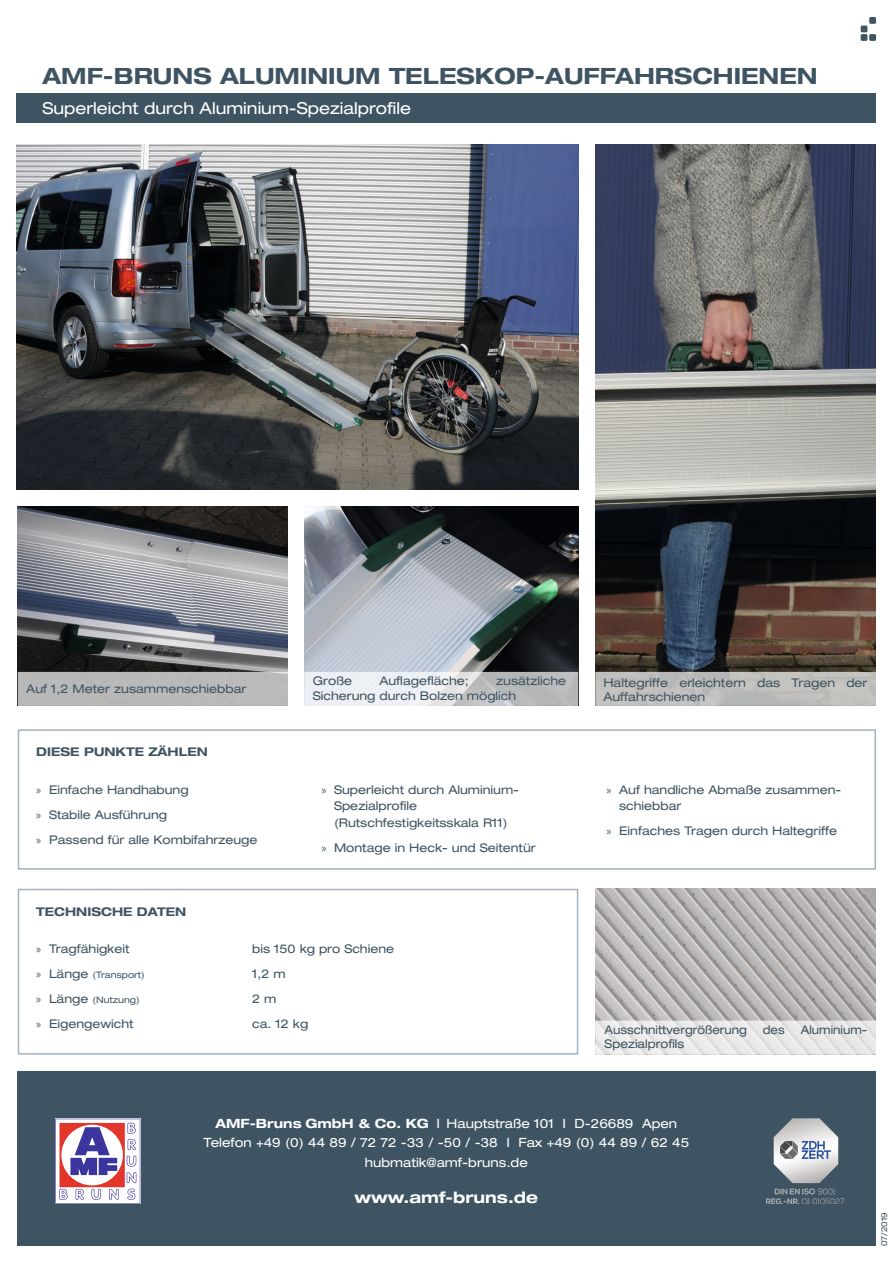
<style>
.page{position:relative;width:893px;height:1263px;background:#fff}
.page>*{position:absolute;margin:0;border:0;box-sizing:border-box;transform-origin:0 0}
.t1{font:700 expanded 22.5px "Helvetica Neue LT Std";color:#3f5462}
.t2{font:expanded 16.5px "Helvetica Neue LT Std";color:#fff}
.t3{font:700 expanded 15.75px "Helvetica Neue LT Std";color:#fff}
.t4{font:expanded 12.75px/19.5px "Helvetica Neue LT Std";color:#fff;text-align:center}
.t5{font:expanded 12px/16.5px "Helvetica Neue LT Std";color:#3f5462}
.t6{font:expanded 12px "Helvetica Neue LT Std";color:#3f5462;scale:.94 1}
.Überschrift{font:700 expanded 12px "Helvetica Neue LT Std";color:#3f5462}
.t7{font:expanded 9px "Helvetica Neue LT Std";color:#3f5462}
.t8{font:expanded 8.25px "Helvetica Neue LT Std";color:#3f5462}
.s1{font-family:"Myriad Pro";font-stretch:normal}
.s2{font-family:"Myriad Pro";font-stretch:normal;font-size:12px}
.s3{font-size:12px}
.s4{font-weight:700}
</style>
<div class="page">
<div style="left:17px;top:94px;width:859px;height:29px;background:#3f5462"></div>
<div style="left:869px;top:17px;width:7px;height:7px;background:#3f5462"></div>
<svg style="left:861px;top:26px;width:6px;height:6px"></svg>
<div style="left:861px;top:34px;width:6px;height:7px;background:#3f5462"></div>
<div style="left:869px;top:34px;width:7px;height:7px;background:#3f5462"></div>
<img style="left:595px;top:889px;width:281px;height:131px">
<img style="left:17px;top:145px;width:561px;height:344px">
<img style="left:595px;top:145px;width:281px;height:527px">
<img style="left:304px;top:506px;width:274px;height:166px">
<img style="left:18px;top:506px;width:269px;height:166px">
<div style="left:18px;top:889px;width:560px;height:165px;border:2px solid #a4b2bd"></div>
<div style="left:18px;top:729px;width:858px;height:141px;border:2px solid #a4b2bd"></div>
<div style="left:17px;top:1071px;width:859px;height:175px;background:#3f5462"></div>
<svg style="left:55px;top:1119px;width:85px;height:85px;background:#cbabc2"></svg>
<img style="left:766px;top:1119px;width:78px;height:85px">
<div style="left:595px;top:1020px;width:281px;height:34px;background:linear-gradient(to right,#ebeaea,#e6e5e5);border:2px solid #fff"></div>
<div style="left:595px;top:672px;width:281px;height:34px;background:linear-gradient(to right,#bfbebd,#c0bfbc)"></div>
<svg style="left:304px;top:672px;width:274px;height:34px;background:#d7d9dc"></svg>
<div style="left:18px;top:672px;width:280px;height:34px;background:#b9b9b8"></div>
<p class="t1" style="left:43px;top:62px;width:777px">AMF-BRUNS ALUMINIUM TELESKOP-AUFFAHRSCHIENEN</p>
<p class="t2" style="left:42px;top:98px;width:370px">Superleicht durch Aluminium-Spezialprofile</p>
<p class="t5" style="left:26px;top:681px;width:222px">Auf 1,2 Meter zusammenschiebbar</p>
<p class="Überschrift" style="left:36px;top:744px;width:173px">DIESE PUNKTE ZÄHLEN</p>
<p class="t5" style="left:36px;top:781px;width:154px"><span class="s1">»</span> Einfache Handhabung</p>
<p class="t5" style="left:36px;top:806px;width:132px"><span class="s1">»</span> Stabile Ausführung</p>
<p class="t5" style="left:36px;top:831px;width:223px"><span class="s1">»</span> Passend für alle Kombifahrzeuge</p>
<p class="t5" style="left:313px;top:673px;width:41px">Große</p>
<p class="t5" style="left:379px;top:673px;width:91px">Auflagefläche;</p>
<p class="t5" style="left:313px;top:674px;width:255px;line-height:14.4px;text-indent:183px">zusätzliche<br>Sicherung durch Bolzen möglich</p>
<p class="t5" style="left:334px;top:781px;width:186px;text-indent:-13px"><span class="s1">»</span> Superleicht durch Aluminium-<br>Spezialprofile (Rutschfestigkeitsskala R11)</p>
<p class="t5" style="left:321px;top:839px;width:216px"><span class="s1">»</span> Montage in Heck- und Seitentür</p>
<p class="Überschrift" style="left:36px;top:904px;width:151px">TECHNISCHE DATEN</p>
<p class="t5" style="left:36px;top:940px;width:95px"><span class="s1">»</span> Tragfähigkeit</p>
<p class="t5" style="left:252px;top:940px;width:143px">bis 150 kg pro Schiene</p>
<p class="t7" style="left:36px;top:969px;width:110px"><span class="s2">»</span> <span class="s3">Länge</span> (Transport)</p>
<p class="t5" style="left:252px;top:965px;width:35px">1,2 m</p>
<p class="t7" style="left:36px;top:994px;width:105px"><span class="s2">»</span> <span class="s3">Länge</span> (Nutzung)</p>
<p class="t5" style="left:252px;top:990px;width:26px">2 m</p>
<p class="t5" style="left:36px;top:1015px;width:99px"><span class="s1">»</span> Eigengewicht</p>
<p class="t5" style="left:252px;top:1015px;width:58px">ca. 12 kg</p>
<p class="t5" style="left:603px;top:675px;width:266px;line-height:14.4px">Haltegriffe erleichtern das Tragen der<br>Auffahrschienen</p>
<p class="t5" style="left:619px;top:781px;width:224px;text-indent:-13px"><span class="s1">»</span> Auf handliche Abmaße zusammen&shy;schiebbar</p>
<p class="t5" style="left:606px;top:822px;width:232px"><span class="s1">»</span> Einfaches Tragen durch Haltegriffe</p>
<p class="t6" style="left:605px;top:1022px;width:153px">Ausschnittvergrößerung</p>
<p class="t6" style="left:763px;top:1022px;width:25px">des</p>
<p class="t6" style="left:801px;top:1022px;width:72px">Aluminium-</p>
<p class="t5" style="left:605px;top:1035px;width:81px">Spezialprofils</p>
<p class="t4" style="left:203px;top:1113px;width:487px"><span class="s4">AMF-Bruns GmbH &amp; Co. KG</span> I Hauptstraße 101 I D-26689 Apen<br>Telefon +49 (0) 44 89 / 72 72 -33 / -50 / -38 I Fax +49 (0) 44 89 / 62 45 hubmatik@amf-bruns.de</p>
<p class="t3" style="left:355px;top:1187px;width:185px">www.amf-bruns.de</p>
<p class="t8" style="left:879px;top:1246px;width:35px;rotate:-90deg">07/2019</p>
</div>
